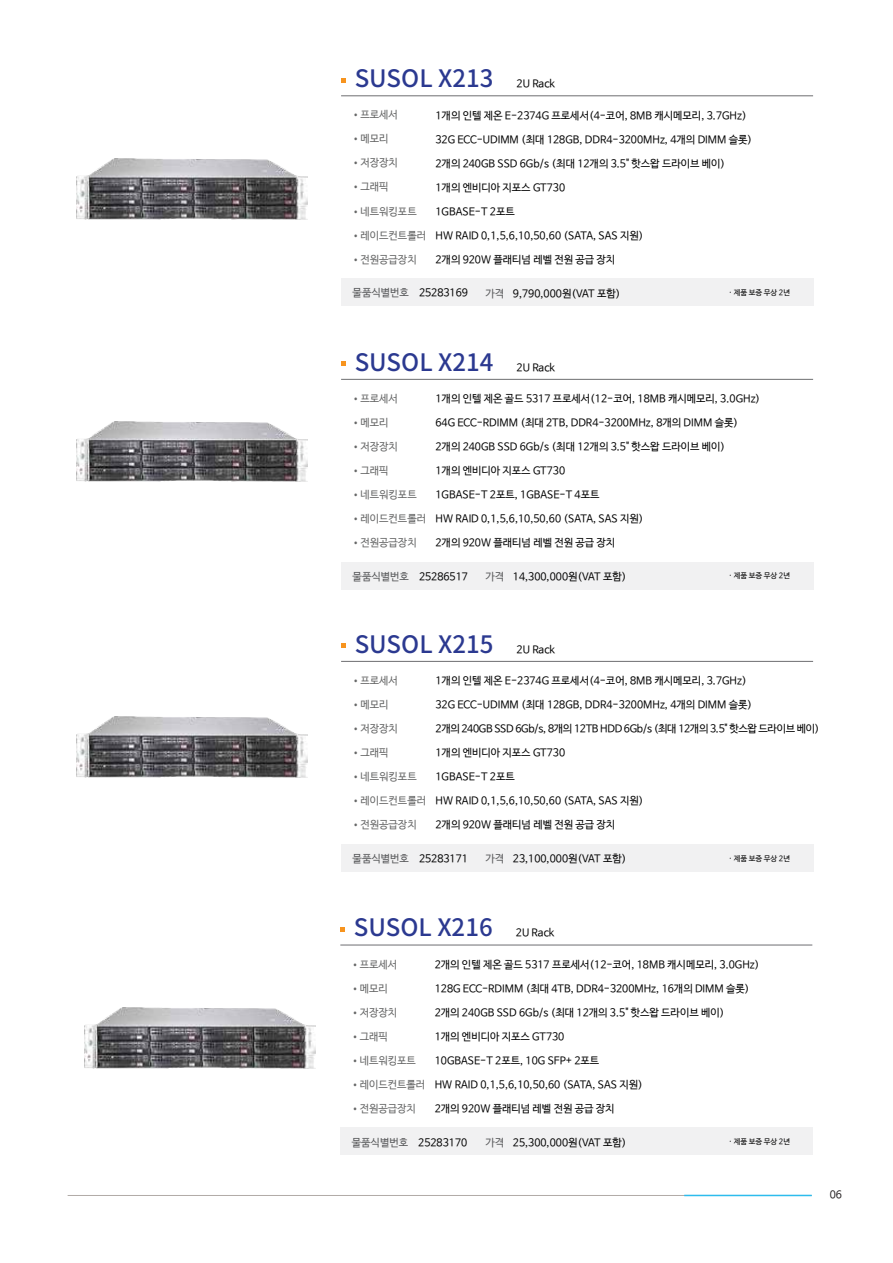
<style>
.page{position:relative;width:893px;height:1263px;background:#fff}
.page>*{position:absolute;margin:0;border:0;box-sizing:border-box;transform-origin:0 0}
.t1{font:500 24px "Noto Sans KR";color:#2b3990}
.t2{font:10.5px "Nanum Barun Gothic";color:#000}
.t3{font:10.5px "Nanum Barun Gothic";color:#666767}
.t4{font:10.5px "Nanum Barun Gothic";letter-spacing:-.03em;color:#000}
.t5{font:10.5px "Nanum Barun Gothic";color:#231f20}
.t6{font:7.5px "Nanum Barun Gothic";color:#000}
.s1{color:#58595b}
</style>
<div class="page">
<svg style="left:341px;top:78px;width:4px;height:5px"></svg>
<div style="left:341px;top:278px;width:472px;height:28px;background:#f1f1f2"></div>
<hr style="left:341px;top:96px;width:472px;height:1px;background:#6d6e71">
<svg style="left:341px;top:362px;width:4px;height:4px"></svg>
<div style="left:341px;top:562px;width:472px;height:28px;background:#f1f1f2"></div>
<hr style="left:341px;top:379px;width:472px;height:1px;background:#6d6e71">
<svg style="left:341px;top:644px;width:4px;height:4px"></svg>
<div style="left:341px;top:844px;width:472px;height:28px;background:#f1f1f2"></div>
<hr style="left:341px;top:661px;width:472px;height:1px;background:#6d6e71">
<svg style="left:340px;top:927px;width:5px;height:5px"></svg>
<div style="left:340px;top:1127px;width:472px;height:28px;background:#f1f1f2"></div>
<hr style="left:340px;top:945px;width:472px;height:1px;background:#6d6e71">
<hr style="left:68px;top:1195px;width:744px;height:1px;background:#b1aba7">
<hr style="left:684px;top:1195px;width:128px;height:1px;background:#2dbced">
<img style="left:76px;top:158px;width:232px;height:61px">
<img style="left:76px;top:421px;width:232px;height:61px">
<img style="left:76px;top:716px;width:232px;height:61px">
<img style="left:85px;top:1008px;width:231px;height:60px">
<h1 class="t1" style="left:355px;top:65px;width:140px">SUSOL X213</h1>
<p class="t3" style="left:351px;top:110px;width:48px">•프로세서</p>
<p class="t3" style="left:351px;top:134px;width:39px">•메모리</p>
<p class="t3" style="left:351px;top:158px;width:48px">•저장장치</p>
<p class="t3" style="left:351px;top:182px;width:39px">•그래픽</p>
<p class="t3" style="left:351px;top:206px;width:67px">•네트워킹포트</p>
<p class="t3" style="left:351px;top:230px;width:76px">•레이드컨트롤러</p>
<p class="t3" style="left:351px;top:254px;width:67px">•전원공급장치</p>
<p class="t2" style="left:517px;top:78px;width:40px">2U Rack</p>
<p class="t2" style="left:435px;top:110px;width:313px">1개의 인텔 제온 E-2374G 프로세서(4-코어, 8MB 캐시메모리, 3.7GHz)</p>
<p class="t2" style="left:435px;top:134px;width:318px">32G ECC-UDIMM (최대 128GB, DDR4-3200MHz, 4개의 DIMM 슬롯)</p>
<p class="t2" style="left:435px;top:158px;width:291px">2개의 240GB SSD 6Gb/s (최대 12개의 3.5" 핫스왑 드라이브 베이)</p>
<p class="t2" style="left:435px;top:182px;width:131px">1개의 엔비디아 지포스 GT730</p>
<p class="t2" style="left:435px;top:206px;width:81px">1GBASE-T 2포트</p>
<p class="t2" style="left:435px;top:230px;width:209px">HW RAID 0,1,5,6,10,50,60 (SATA, SAS 지원)</p>
<p class="t2" style="left:435px;top:254px;width:181px">2개의 920W 플래티넘 레벨 전원 공급 장치</p>
<p class="t2" style="left:353px;top:287px;width:117px"><span class="s1">물품식별번호</span> 25283169</p>
<p class="t2" style="left:486px;top:288px;width:136px"><span class="s1">가격</span> 9,790,000원(VAT 포함)</p>
<p class="t6" style="left:729px;top:289px;width:63px">· 제품 보증 무상 2년</p>
<h1 class="t1" style="left:355px;top:348px;width:140px">SUSOL X214</h1>
<p class="t3" style="left:351px;top:393px;width:48px">•프로세서</p>
<p class="t3" style="left:351px;top:417px;width:39px">•메모리</p>
<p class="t3" style="left:351px;top:441px;width:48px">•저장장치</p>
<p class="t3" style="left:351px;top:465px;width:39px">•그래픽</p>
<p class="t3" style="left:351px;top:489px;width:67px">•네트워킹포트</p>
<p class="t3" style="left:351px;top:513px;width:76px">•레이드컨트롤러</p>
<p class="t3" style="left:351px;top:537px;width:67px">•전원공급장치</p>
<p class="t2" style="left:517px;top:362px;width:40px">2U Rack</p>
<p class="t2" style="left:435px;top:393px;width:326px">1개의 인텔 제온 골드 5317 프로세서(12-코어, 18MB 캐시메모리, 3.0GHz)</p>
<p class="t2" style="left:435px;top:417px;width:304px">64G ECC-RDIMM (최대 2TB, DDR4-3200MHz, 8개의 DIMM 슬롯)</p>
<p class="t2" style="left:435px;top:441px;width:291px">2개의 240GB SSD 6Gb/s (최대 12개의 3.5" 핫스왑 드라이브 베이)</p>
<p class="t2" style="left:435px;top:465px;width:131px">1개의 엔비디아 지포스 GT730</p>
<p class="t2" style="left:435px;top:489px;width:165px">1GBASE-T 2포트, 1GBASE-T 4포트</p>
<p class="t2" style="left:435px;top:513px;width:209px">HW RAID 0,1,5,6,10,50,60 (SATA, SAS 지원)</p>
<p class="t2" style="left:435px;top:537px;width:181px">2개의 920W 플래티넘 레벨 전원 공급 장치</p>
<p class="t2" style="left:353px;top:571px;width:117px"><span class="s1">물품식별번호</span> 25286517</p>
<p class="t2" style="left:486px;top:571px;width:143px"><span class="s1">가격</span> 14,300,000원(VAT 포함)</p>
<p class="t6" style="left:729px;top:572px;width:63px">· 제품 보증 무상 2년</p>
<h1 class="t1" style="left:355px;top:630px;width:140px">SUSOL X215</h1>
<p class="t3" style="left:351px;top:675px;width:48px">•프로세서</p>
<p class="t3" style="left:351px;top:699px;width:39px">•메모리</p>
<p class="t3" style="left:351px;top:723px;width:48px">•저장장치</p>
<p class="t3" style="left:351px;top:747px;width:39px">•그래픽</p>
<p class="t3" style="left:351px;top:771px;width:67px">•네트워킹포트</p>
<p class="t3" style="left:351px;top:795px;width:76px">•레이드컨트롤러</p>
<p class="t3" style="left:351px;top:819px;width:67px">•전원공급장치</p>
<p class="t2" style="left:517px;top:644px;width:40px">2U Rack</p>
<p class="t2" style="left:435px;top:675px;width:313px">1개의 인텔 제온 E-2374G 프로세서(4-코어, 8MB 캐시메모리, 3.7GHz)</p>
<p class="t2" style="left:435px;top:699px;width:318px">32G ECC-UDIMM (최대 128GB, DDR4-3200MHz, 4개의 DIMM 슬롯)</p>
<p class="t4" style="left:435px;top:723px;width:386px">2개의 240GB SSD 6Gb/s, 8개의 12TB HDD 6Gb/s (최대 12개의 3.5" 핫스왑 드라이브 베이)</p>
<p class="t2" style="left:435px;top:747px;width:131px">1개의 엔비디아 지포스 GT730</p>
<p class="t2" style="left:435px;top:771px;width:81px">1GBASE-T 2포트</p>
<p class="t2" style="left:435px;top:795px;width:209px">HW RAID 0,1,5,6,10,50,60 (SATA, SAS 지원)</p>
<p class="t2" style="left:435px;top:819px;width:181px">2개의 920W 플래티넘 레벨 전원 공급 장치</p>
<p class="t2" style="left:353px;top:853px;width:117px"><span class="s1">물품식별번호</span> 25283171</p>
<p class="t2" style="left:486px;top:853px;width:143px"><span class="s1">가격</span> 23,100,000원(VAT 포함)</p>
<p class="t6" style="left:729px;top:854px;width:63px">· 제품 보증 무상 2년</p>
<h1 class="t1" style="left:354px;top:914px;width:140px">SUSOL X216</h1>
<p class="t3" style="left:350px;top:959px;width:48px">•프로세서</p>
<p class="t3" style="left:350px;top:983px;width:39px">•메모리</p>
<p class="t3" style="left:350px;top:1007px;width:48px">•저장장치</p>
<p class="t3" style="left:350px;top:1031px;width:39px">•그래픽</p>
<p class="t3" style="left:350px;top:1055px;width:67px">•네트워킹포트</p>
<p class="t3" style="left:350px;top:1079px;width:76px">•레이드컨트롤러</p>
<p class="t3" style="left:350px;top:1103px;width:67px">•전원공급장치</p>
<p class="t2" style="left:516px;top:927px;width:40px">2U Rack</p>
<p class="t2" style="left:435px;top:959px;width:326px">2개의 인텔 제온 골드 5317 프로세서(12-코어, 18MB 캐시메모리, 3.0GHz)</p>
<p class="t2" style="left:435px;top:983px;width:316px">128G ECC-RDIMM (최대 4TB, DDR4-3200MHz, 16개의 DIMM 슬롯)</p>
<p class="t2" style="left:435px;top:1007px;width:291px">2개의 240GB SSD 6Gb/s (최대 12개의 3.5" 핫스왑 드라이브 베이)</p>
<p class="t2" style="left:435px;top:1031px;width:131px">1개의 엔비디아 지포스 GT730</p>
<p class="t2" style="left:435px;top:1055px;width:166px">10GBASE-T 2포트, 10G SFP+ 2포트</p>
<p class="t2" style="left:435px;top:1079px;width:209px">HW RAID 0,1,5,6,10,50,60 (SATA, SAS 지원)</p>
<p class="t2" style="left:435px;top:1103px;width:181px">2개의 920W 플래티넘 레벨 전원 공급 장치</p>
<p class="t2" style="left:352px;top:1137px;width:117px"><span class="s1">물품식별번호</span> 25283170</p>
<p class="t2" style="left:486px;top:1137px;width:143px"><span class="s1">가격</span> 25,300,000원(VAT 포함)</p>
<p class="t6" style="left:729px;top:1138px;width:63px">· 제품 보증 무상 2년</p>
<p class="t5" style="left:830px;top:1190px;width:13px">06</p>
</div>
